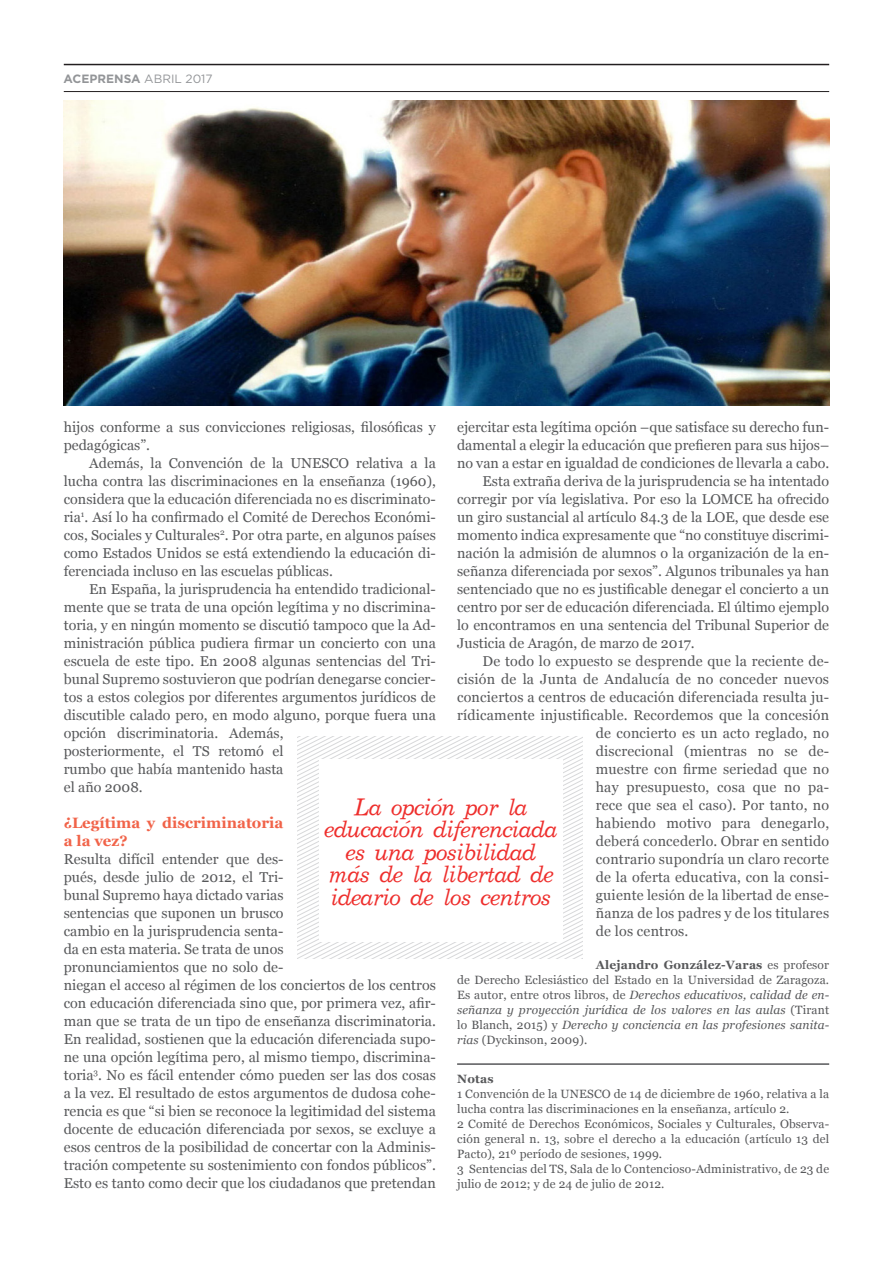
<style>
.page{position:relative;width:893px;height:1263px;background:#fff}
.page>*{position:absolute;margin:0;border:0;box-sizing:border-box;transform-origin:0 0}
.Destacados{font:italic 22.5px/22.5px "Century Schoolbook T Normal";letter-spacing:-.03em;color:#ee2e2c;text-align:center}
.Cuerpo_de_texto_edit{font:700 15px/18px "Georgia";color:#f16349}
.Cuerpo_de_texto_edit-2{font:14.25px/18px "Georgia";color:#57585a}
.Cuerpo_de_texto_edit-3{font:12px/15px "Georgia";letter-spacing:.015em;color:#57585a;text-align:justify}
.t1{font:700 12px "Gotham";color:#939598}
.Cuerpo_de_texto_edit-4{font:700 12px "Georgia";letter-spacing:.015em;color:#57585a}
.s1{font-weight:400}
.s2{font-weight:700}
.s3{font-style:italic}
</style>
<div class="page">
<hr style="left:64px;top:64px;width:765px;height:1px;background:#231f20">
<hr style="left:64px;top:91px;width:765px;height:1px;background:#231f20">
<svg style="left:297px;top:736px;width:286px;height:223px"></svg>
<div style="left:319px;top:759px;width:243px;height:183px;background:#fff"></div>
<img style="left:64px;top:101px;width:765px;height:304px">
<hr style="left:457px;top:1063px;width:372px;height:2px;background:#57585a">
<p class="t1" style="left:64px;top:71px;width:151px">ACEPRENSA <span class="s1">ABRIL 2017</span></p>
<p class="Cuerpo_de_texto_edit-2" style="left:64px;top:418px;width:374px">hijos conforme a sus convicciones religiosas, filosóficas y pedagógicas”.</p>
<p class="Cuerpo_de_texto_edit-2" style="left:64px;top:454px;width:374px;text-align:justify;text-indent:26px">Además, la Convención de la UNESCO relativa a la lucha contra las discriminaciones en la enseñanza (1960), considera que la educación diferenciada no es discriminato&shy;ria<sup>1</sup>. Así lo ha confirmado el Comité de Derechos Económi&shy;cos, Sociales y Culturales<sup>2</sup>. Por otra parte, en algunos países como Estados Unidos se está extendiendo la educación di&shy;ferenciada incluso en las escuelas públicas.</p>
<p class="Cuerpo_de_texto_edit-2" style="left:64px;top:580px;width:374px;text-indent:26px">En España, la jurisprudencia ha entendido tradicional&shy;mente que se trata de una opción legítima y no discrimina&shy;toria, y en ningún momento se discutió tampoco que la Ad&shy;ministración pública pudiera firmar un concierto con una escuela de este tipo. En 2008 algunas sentencias del Tri&shy;bunal Supremo sostuvieron que podrían denegarse concier&shy;tos a estos colegios por diferentes argumentos jurídicos de discutible calado pero, en modo alguno, porque fuera una opción discriminatoria. Además,<br>posteriormente, el TS retomó el<br>rumbo que había mantenido hasta<br>el año 2008.</p>
<p class="Cuerpo_de_texto_edit" style="left:64px;top:814px;width:221px">¿Legítima y discriminatoria a la vez?</p>
<p class="Cuerpo_de_texto_edit-2" style="left:64px;top:850px;width:374px">Resulta difícil entender que des-<br>pués, desde julio de 2012, el Tri-<br>bunal Supremo haya dictado varias<br>sentencias que suponen un brusco<br>cambio en la jurisprudencia senta-<br>da en esta materia. Se trata de unos<br>pronunciamientos que no solo de-<br>niegan el acceso al régimen de los conciertos de los centros con educación diferenciada sino que, por primera vez, afir&shy;man que se trata de un tipo de enseñanza discriminatoria.<br>En realidad, sostienen que la educación diferenciada supo&shy;ne una opción legítima pero, al mismo tiempo, discrimina&shy;toria<sup>3</sup>. No es fácil entender cómo pueden ser las dos cosas a la vez. El resultado de estos argumentos de dudosa cohe&shy;rencia es que “si bien se reconoce la legitimidad del sistema docente de educación diferenciada por sexos, se excluye a esos centros de la posibilidad de concertar con la Adminis&shy;tración competente su sostenimiento con fondos públicos”.<br>Esto es tanto como decir que los ciudadanos que pretendan</p>
<p class="Cuerpo_de_texto_edit-2" style="left:457px;top:418px;width:374px;text-align:justify">ejercitar esta legítima opción –que satisface su derecho fun&shy;damental a elegir la educación que prefieren para sus hijos– no van a estar en igualdad de condiciones de llevarla a cabo.</p>
<p class="Cuerpo_de_texto_edit-2" style="left:457px;top:472px;width:374px;text-align:justify;text-indent:26px">Esta extraña deriva de la jurisprudencia se ha intentado corregir por vía legislativa. Por eso la LOMCE ha ofrecido un giro sustancial al artículo 84.3 de la LOE, que desde ese momento indica expresamente que “no constituye discrimi&shy;nación la admisión de alumnos o la organización de la en&shy;señanza diferenciada por sexos”. Algunos tribunales ya han sentenciado que no es justificable denegar el concierto a un centro por ser de educación diferenciada. El último ejemplo lo encontramos en una sentencia del Tribunal Superior de Justicia de Aragón, de marzo de 2017.</p>
<p class="Cuerpo_de_texto_edit-2" style="left:483px;top:652px;width:348px">De todo lo expuesto se desprende que la reciente de-</p>
<p class="Cuerpo_de_texto_edit-2" style="left:457px;top:670px;width:373px">cisión de la Junta de Andalucía de no conceder nuevos</p>
<p class="Cuerpo_de_texto_edit-2" style="left:457px;top:688px;width:374px">conciertos a centros de educación diferenciada resulta ju-</p>
<p class="Cuerpo_de_texto_edit-2" style="left:457px;top:706px;width:374px">rídicamente injustificable. Recordemos que la concesión</p>
<p class="Cuerpo_de_texto_edit-2" style="left:596px;top:724px;width:235px">de concierto es un acto reglado, no</p>
<p class="Cuerpo_de_texto_edit-2" style="left:596px;top:742px;width:235px">discrecional (mientras no se de-</p>
<p class="Cuerpo_de_texto_edit-2" style="left:596px;top:760px;width:235px">muestre con firme seriedad que no</p>
<p class="Cuerpo_de_texto_edit-2" style="left:596px;top:778px;width:235px">hay presupuesto, cosa que no pa-</p>
<p class="Cuerpo_de_texto_edit-2" style="left:596px;top:796px;width:235px">rece que sea el caso). Por tanto, no</p>
<p class="Cuerpo_de_texto_edit-2" style="left:596px;top:814px;width:235px">habiendo motivo para denegarlo,</p>
<p class="Cuerpo_de_texto_edit-2" style="left:596px;top:832px;width:235px">deberá concederlo. Obrar en sentido</p>
<p class="Cuerpo_de_texto_edit-2" style="left:596px;top:850px;width:235px">contrario supondría un claro recorte</p>
<p class="Cuerpo_de_texto_edit-2" style="left:596px;top:868px;width:235px">de la oferta educativa, con la consi-</p>
<p class="Cuerpo_de_texto_edit-2" style="left:596px;top:886px;width:235px">guiente lesión de la libertad de ense-</p>
<p class="Cuerpo_de_texto_edit-2" style="left:596px;top:904px;width:235px">ñanza de los padres y de los titulares</p>
<p class="Cuerpo_de_texto_edit-2" style="left:596px;top:922px;width:94px">de los centros.</p>
<p class="Cuerpo_de_texto_edit-3" style="left:457px;top:957px;width:374px;text-indent:139px"><span class="s2">Alejandro González-Varas</span> es profesor de Derecho Eclesiástico del Estado en la Universidad de Zaragoza.<br>Es autor, entre otros libros, de <span class="s3">Derechos educativos, calidad de en&shy;señanza y proyección jurídica de los valores en las aulas</span> (Tirant lo Blanch, 2015) y <span class="s3">Derecho y conciencia en las profesiones sanita&shy;rias</span> (Dyckinson, 2009).</p>
<p class="Cuerpo_de_texto_edit-4" style="left:457px;top:1072px;width:38px">Notas</p>
<p class="Cuerpo_de_texto_edit-3" style="left:457px;top:1086px;width:374px">1 Convención de la UNESCO de 14 de diciembre de 1960, relativa a la lucha contra las discriminaciones en la enseñanza, artículo 2.</p>
<p class="Cuerpo_de_texto_edit-3" style="left:457px;top:1116px;width:374px">2 Comité de Derechos Económicos, Sociales y Culturales, Observa&shy;ción general n. 13, sobre el derecho a la educación (artículo 13 del Pacto), 21º período de sesiones, 1999.</p>
<p class="Cuerpo_de_texto_edit-3" style="left:457px;top:1161px;width:374px">3 Sentencias del TS, Sala de lo Contencioso-Administrativo, de 23 de julio de 2012; y de 24 de julio de 2012.</p>
<p class="Destacados" style="left:324px;top:795px;width:235px">La opción por la educación diferenciada es una posibilidad más de la libertad de ideario de los centros</p>
</div>
